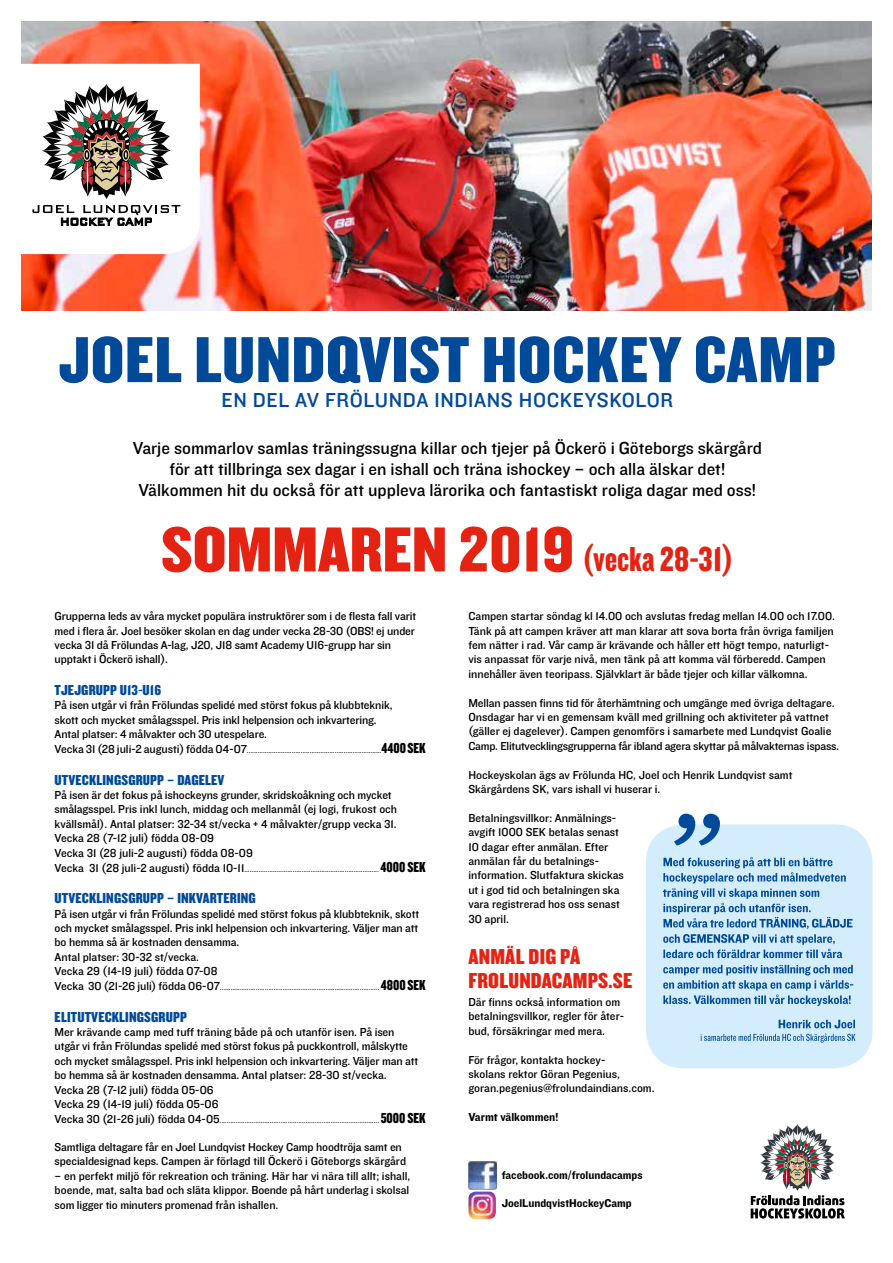
<style>
.page{position:relative;width:893px;height:1263px;background:#fff}
.page>*{position:absolute;margin:0;border:0;box-sizing:border-box;transform-origin:0 0}
.t1{font:67.5px "Knockout 69 Full Liteweight";letter-spacing:.01em;color:#004a99;scale:1.13 1}
.t2{font:66px "Knockout 69 Full Liteweight";color:#e42313;scale:1.17 1}
.t3{font:22.5px/24px "Knockout 69 Full Liteweight";letter-spacing:.01em;color:#e42313;scale:1.1 1}
.t4{font:21px "Knockout 31 Junior Middlewt";letter-spacing:.03em;color:#004a99}
.t5{font:18px/21px "Knockout 31 Junior Middlewt";color:#000;text-align:center}
.t6{font:15px "Knockout 69 Full Liteweight";letter-spacing:.01em;color:#004a99;scale:1.1 1}
.t7{font:12px/14.4px "Knockout 31 Junior Middlewt";letter-spacing:-.005em;color:#000}
.t8{font:12px "Knockout 51 Middleweight";color:#000}
.t9{font:11.7px "Knockout 51 Middleweight";color:#000}
.t10{font:7.5px "Knockout 31 Junior Middlewt";color:#000}
.s1{font-size:36px}
.s2{font-size:12px}
.s3{font-family:"Knockout 69 Full Liteweight";font-size:15px}
</style>
<div class="page">
<div style="left:646px;top:824px;width:227px;height:244px;background:#d4edfc;border-radius:38px"></div>
<svg style="left:672px;top:813px;width:49px;height:33px"></svg>
<svg style="left:701px;top:1020px;width:154px;height:23px"></svg>
<svg style="left:663px;top:965px;width:190px;height:41px"></svg>
<svg style="left:663px;top:857px;width:189px;height:101px"></svg>
<img style="left:21px;top:21px;width:851px;height:289px">
<svg style="left:751px;top:1124px;width:94px;height:94px"></svg>
<svg style="left:21px;top:64px;width:179px;height:190px"></svg>
<img style="left:468px;top:1161px;width:28px;height:28px">
<img style="left:468px;top:1191px;width:28px;height:28px">
<h1 class="t1" style="left:59px;top:317px;width:689px">JOEL LUNDQVIST HOCKEY CAMP</h1>
<h3 class="t4" style="left:222px;top:386px;width:453px">EN DEL AV FRÖLUNDA INDIANS HOCKEYSKOLOR</h3>
<p class="t5" style="left:133px;top:437px;width:631px">Varje sommarlov samlas träningssugna killar och tjejer på Öckerö i Göteborgs skärgård för att tillbringa sex dagar i en ishall och träna ishockey – och alla älskar det!<br>Välkommen hit du också för att uppleva lärorika och fantastiskt roliga dagar med oss!</p>
<h2 class="t2" style="left:161px;top:508px;width:491px">SOMMAREN 2019 <span class="s1">(vecka 28-31)</span></h2>
<p class="t7" style="left:55px;top:608px;width:363px">Grupperna leds av våra mycket populära instruktörer som i de flesta fall varit med i flera år. Joel besöker skolan en dag under vecka 28-30 (OBS! ej under vecka 31 då Frölundas A-lag, J20, J18 samt Academy U16-grupp har sin upptakt i Öckerö ishall).</p>
<p class="t6" style="left:55px;top:680px;width:98px">TJEJGRUPP U13-U16</p>
<p class="t7" style="left:55px;top:697px;width:340px">På isen utgår vi från Frölundas spelidé med störst fokus på klubbteknik, skott och mycket smålagsspel. Pris inkl helpension och inkvartering.<br>Antal platser: 4 målvakter och 30 utespelare.</p>
<p class="t10" style="left:55px;top:745px;width:373px"><span class="s2">Vecka 31 (28 juli-2 augusti) födda 04-07</span>...........................................................................<span class="s3">4400 SEK</span></p>
<p class="t6" style="left:55px;top:770px;width:156px">UTVECKLINGSGRUPP – DAGELEV</p>
<p class="t7" style="left:55px;top:787px;width:344px">På isen är det fokus på ishockeyns grunder, skridskoåkning och mycket smålagsspel. Pris inkl lunch, middag och mellanmål (ej logi, frukost och kvällsmål). Antal platser: 32-34 st/vecka + 4 målvakter/grupp vecka 31.<br>Vecka 28 (7-12 juli) födda 08-09<br>Vecka 31 (28 juli-2 augusti) födda 08-09</p>
<p class="t10" style="left:55px;top:864px;width:373px"><span class="s2">Vecka 31 (28 juli-2 augusti) födda 10-11</span>........................................................................... <span class="s3">4000 SEK</span></p>
<p class="t6" style="left:55px;top:889px;width:184px">UTVECKLINGSGRUPP – INKVARTERING</p>
<p class="t7" style="left:55px;top:906px;width:366px">På isen utgår vi från Frölundas spelidé med störst fokus på klubbteknik, skott och mycket smålagsspel. Pris inkl helpension och inkvartering. Väljer man att bo hemma så är kostnaden densamma.<br>Antal platser: 30-32 st/vecka.<br>Vecka 29 (14-19 juli) födda 07-08</p>
<p class="t10" style="left:55px;top:982px;width:373px"><span class="s2">Vecka 30 (21-26 juli) födda 06-07</span>......................................................................................... <span class="s3">4800 SEK</span></p>
<p class="t6" style="left:55px;top:1007px;width:122px">ELITUTVECKLINGSGRUPP</p>
<p class="t7" style="left:55px;top:1024px;width:365px">Mer krävande camp med tuff träning både på och utanför isen. På isen utgår vi från Frölundas spelidé med störst fokus på puckkontroll, målskytte och mycket smålagsspel. Pris inkl helpension och inkvartering. Väljer man att bo hemma så är kostnaden densamma. Antal platser: 28-30 st/vecka.<br>Vecka 28 (7-12 juli) födda 05-06<br>Vecka 29 (14-19 juli) födda 05-06</p>
<p class="t10" style="left:55px;top:1115px;width:373px"><span class="s2">Vecka 30 (21-26 juli) födda 04-05</span>......................................................................................... <span class="s3">5000 SEK</span></p>
<p class="t7" style="left:55px;top:1139px;width:353px">Samtliga deltagare får en Joel Lundqvist Hockey Camp hoodtröja samt en specialdesignad keps. Campen är förlagd till Öckerö i Göteborgs skärgård</p>
<p class="t7" style="left:55px;top:1168px;width:357px;text-align:justify">– en perfekt miljö för rekreation och träning. Här har vi nära till allt; ishall, boende, mat, salta bad och släta klippor. Boende på hårt underlag i skolsal som ligger tio minuters promenad från ishallen.</p>
<p class="t7" style="left:468px;top:608px;width:368px">Campen startar söndag kl 14.00 och avslutas fredag mellan 14.00 och 17.00.<br>Tänk på att campen kräver att man klarar att sova borta från övriga familjen fem nätter i rad. Vår camp är krävande och håller ett högt tempo, naturligt&shy;vis anpassat för varje nivå, men tänk på att komma väl förberedd. Campen innehåller även teoripass. Självklart är både tjejer och killar välkomna.</p>
<p class="t7" style="left:468px;top:695px;width:372px">Mellan passen finns tid för återhämtning och umgänge med övriga deltagare.<br>Onsdagar har vi en gemensam kväll med grillning och aktiviteter på vattnet (gäller ej dagelever). Campen genomförs i samarbete med Lundqvist Goalie Camp. Elitutvecklingsgrupperna får ibland agera skyttar på målvakternas ispass.</p>
<p class="t7" style="left:468px;top:767px;width:326px">Hockeyskolan ägs av Frölunda HC, Joel och Henrik Lundqvist samt<br>Skärgårdens SK, vars ishall vi huserar i.</p>
<p class="t7" style="left:468px;top:810px;width:157px">Betalningsvillkor: Anmälnings&shy;avgift 1000 SEK betalas senast<br>10 dagar efter anmälan. Efter anmälan får du betalnings&shy;information. Slutfaktura skickas ut i god tid och betalningen ska vara registrerad hos oss senast<br>30 april.</p>
<h3 class="t3" style="left:468px;top:944px;width:151px">ANMÄL DIG PÅ<br>FROLUNDACAMPS.SE</h3>
<p class="t7" style="left:468px;top:994px;width:157px">Där finns också information om betalningsvillkor, regler för åter&shy;bud, försäkringar med mera.</p>
<p class="t7" style="left:468px;top:1052px;width:188px">För frågor, kontakta hockey-<br>skolans rektor Göran Pegenius, goran.pegenius@frolundaindians.com.</p>
<p class="t8" style="left:468px;top:1109px;width:91px">Varmt välkommen!</p>
<p class="t9" style="left:502px;top:1167px;width:142px">facebook.com/frolundacamps</p>
<p class="t9" style="left:502px;top:1195px;width:131px">JoelLundqvistHockeyCamp</p>
</div>
